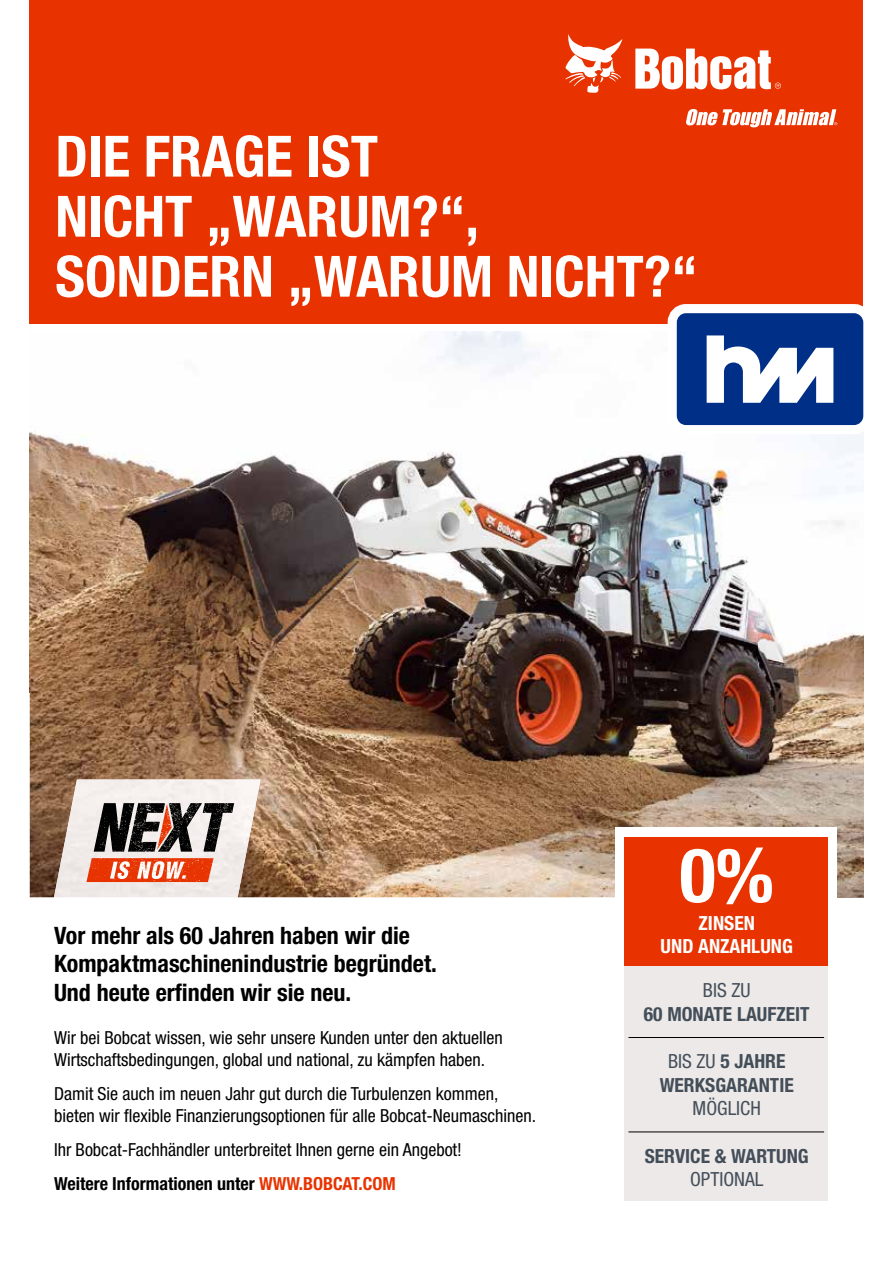
<style>
.page{position:relative;width:893px;height:1263px;background:#fff}
.page>*{position:absolute;margin:0;border:0;box-sizing:border-box;transform-origin:0 0}
.t1{font:700 condensed 75px "Helvetica Neue LT Pro";color:#fff}
.t2{font:700 condensed 57px/60px "Helvetica Neue LT Pro";color:#fff}
.t3{font:700 condensed 24px/28.8px "Helvetica Neue LT Pro";color:#000}
.t4{font:700 condensed 19.5px/23.4px "Helvetica Neue LT Pro";color:#444e59;text-align:center}
.t5{font:condensed 19.5px "Helvetica Neue LT Pro";color:#444e59}
.t6{font:700 condensed 19.5px/23.4px "Helvetica Neue LT Pro";color:#fff;text-align:center}
.t7{font:condensed 18px/21.6px "Helvetica Neue LT Pro";color:#000}
.s1{font-weight:700}
.s2{font-weight:700;color:#e83300}
.s3{font-weight:400}
</style>
<div class="page">
<img style="left:30px;top:332px;width:729px;height:462px">
<img style="left:759px;top:434px;width:104px;height:463px">
<img style="left:30px;top:794px;width:24px;height:103px">
<img style="left:261px;top:794px;width:499px;height:103px">
<img style="left:54px;top:779px;width:207px;height:118px">
<svg style="left:94px;top:803px;width:140px;height:49px;background:#6e6764"></svg>
<svg style="left:86px;top:858px;width:128px;height:25px;background:#ed714e"></svg>
<div style="left:30px;top:0;width:833px;height:323px;background:#e83300"></div>
<svg style="left:565px;top:34px;width:57px;height:59px"></svg>
<svg style="left:635px;top:49px;width:146px;height:40px"></svg>
<svg style="left:686px;top:109px;width:151px;height:18px"></svg>
<div style="left:615px;top:827px;width:222px;height:374px;background:#fff"></div>
<div style="left:625px;top:837px;width:203px;height:129px;background:#e83300"></div>
<div style="left:624px;top:966px;width:203px;height:235px;background:#ece9e8"></div>
<hr style="left:628px;top:1132px;width:196px;height:1px;background:#000">
<hr style="left:628px;top:1037px;width:196px;height:1px;background:#000">
<div style="left:668px;top:304px;width:204px;height:130px;border:18px solid #fff;border-radius:9px"></div>
<div style="left:677px;top:313px;width:186px;height:112px;background:#002f87;border-radius:9px"></div>
<svg style="left:706px;top:335px;width:128px;height:68px"></svg>
<h2 class="t2" style="left:55px;top:127px;width:644px">DIE FRAGE IST<br>NICHT „WARUM?“,<br>SONDERN „WARUM NICHT?“</h2>
<h3 class="t3" style="left:54px;top:921px;width:384px">Vor mehr als 60 Jahren haben wir die<br>Kompakt maschinen industrie begründet.<br>Und heute erfinden wir sie neu.</h3>
<p class="t7" style="left:54px;top:1027px;width:450px">Wir bei Bobcat wissen, wie sehr unsere Kunden unter den aktuellen<br>Wirtschaftsbedingungen, global und national, zu kämpfen haben.</p>
<p class="t7" style="left:54px;top:1083px;width:483px">Damit Sie auch im neuen Jahr gut durch die Turbulenzen kommen, bieten wir flexible Finanzierungsoptionen für alle Bobcat-Neumaschinen.</p>
<p class="t7" style="left:54px;top:1132px;width:409px;line-height:34.3px">Ihr Bobcat-Fachhändler unterbreitet Ihnen gerne ein Angebot!<br><span class="s1">Weitere Informationen unter</span> <span class="s2">WWW.BOBCAT.COM</span></p>
<h1 class="t1" style="left:680px;top:830px;width:96px">0%</h1>
<p class="t6" style="left:661px;top:911px;width:134px">ZINSEN<br>UND ANZAHLUNG</p>
<p class="t5" style="left:703px;top:979px;width:49px">BIS ZU</p>
<p class="t4" style="left:644px;top:1002px;width:167px">60 MONATE LAUFZEIT</p>
<p class="t4" style="left:660px;top:1050px;width:135px"><span class="s3">BIS ZU</span> 5 JAHRE<br>WERKSGARANTIE</p>
<p class="t5" style="left:693px;top:1097px;width:70px">MÖGLICH</p>
<p class="t4" style="left:645px;top:1144px;width:165px">SERVICE &amp; WARTUNG</p>
<p class="t5" style="left:690px;top:1168px;width:75px">OPTIONAL</p>
</div>
